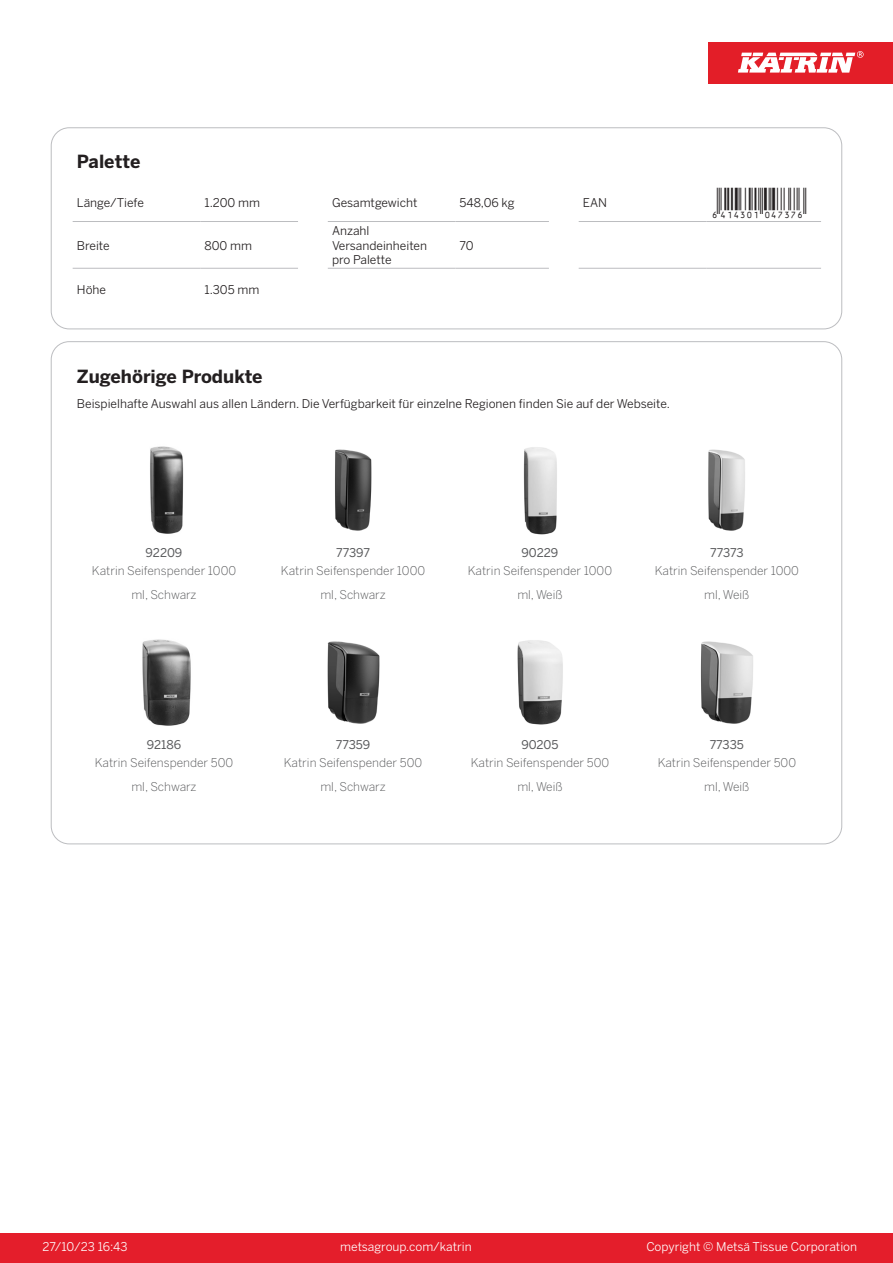
<style>
.page{position:relative;width:893px;height:1263px;background:#fff}
.page>*{position:absolute;margin:0;border:0;box-sizing:border-box;transform-origin:0 0}
.T_EAN{font:30px "Viisas EAN Matala";color:#231f20}
.T_TableHeader{font:700 18px "Benton Sans";color:#231f20}
.T_RelatedName{font:300 12px/24px "Benton Sans";color:#57585a;text-align:center}
.T_TableBody{font:12px/14.4px "Benton Sans";color:#231f20}
.t1{font:12px "Benton Sans";color:#fff}
.T_RelatedCode{font:12px "Benton Sans";color:#57585a}
</style>
<div class="page">
<div style="left:0;top:1233px;width:893px;height:30px;background:#e41e2b"></div>
<div style="left:708px;top:43px;width:185px;height:41px;background:#e31e28"></div>
<svg style="left:738px;top:51px;width:126px;height:22px"></svg>
<hr style="left:73px;top:221px;width:127px;height:1px;background:#bcbdc0">
<hr style="left:200px;top:221px;width:98px;height:1px;background:#bcbdc0">
<hr style="left:328px;top:221px;width:127px;height:1px;background:#bcbdc0">
<hr style="left:455px;top:221px;width:94px;height:1px;background:#bcbdc0">
<hr style="left:579px;top:221px;width:127px;height:1px;background:#bcbdc0">
<hr style="left:706px;top:221px;width:115px;height:1px;background:#bcbdc0">
<hr style="left:73px;top:268px;width:127px;height:1px;background:#bcbdc0">
<hr style="left:200px;top:268px;width:98px;height:1px;background:#bcbdc0">
<hr style="left:328px;top:268px;width:127px;height:1px;background:#bcbdc0">
<hr style="left:455px;top:268px;width:94px;height:1px;background:#bcbdc0">
<hr style="left:579px;top:268px;width:127px;height:1px;background:#bcbdc0">
<hr style="left:706px;top:268px;width:115px;height:1px;background:#bcbdc0">
<div style="left:51px;top:128px;width:791px;height:201px;border:1px solid #bcbdc0;border-radius:18px"></div>
<img style="left:150px;top:446px;width:34px;height:88px">
<img style="left:335px;top:449px;width:37px;height:82px">
<img style="left:523px;top:447px;width:34px;height:88px">
<img style="left:708px;top:449px;width:37px;height:82px">
<img style="left:142px;top:639px;width:49px;height:87px">
<img style="left:327px;top:641px;width:53px;height:83px">
<img style="left:517px;top:640px;width:46px;height:85px">
<img style="left:700px;top:641px;width:53px;height:83px">
<p class="T_TableHeader" style="left:77px;top:150px;width:65px">Palette</p>
<p class="T_TableBody" style="left:77px;top:196px;width:68px">Länge/Tiefe</p>
<p class="T_TableBody" style="left:204px;top:196px;width:57px">1.200 mm</p>
<p class="T_TableBody" style="left:332px;top:196px;width:87px">Gesamtgewicht</p>
<p class="T_TableBody" style="left:460px;top:196px;width:57px">548,06 kg</p>
<p class="T_TableBody" style="left:583px;top:196px;width:26px">EAN</p>
<p class="T_EAN" style="left:710px;top:187px;width:97px">*6414301047376*</p>
<p class="T_TableBody" style="left:77px;top:238px;width:34px">Breite</p>
<p class="T_TableBody" style="left:204px;top:238px;width:49px">800 mm</p>
<p class="T_TableBody" style="left:332px;top:224px;width:97px">Anzahl<br>Versandeinheiten</p>
<p class="T_TableBody" style="left:332px;top:252px;width:61px">pro Palette</p>
<p class="T_TableBody" style="left:460px;top:238px;width:16px">70</p>
<p class="T_TableBody" style="left:77px;top:283px;width:31px">Höhe</p>
<p class="T_TableBody" style="left:204px;top:283px;width:56px">1.305 mm</p>
<p class="T_TableHeader" style="left:77px;top:365px;width:187px">Zugehörige Produkte</p>
<p class="T_TableBody" style="left:77px;top:396px;width:595px">Beispielhafte Auswahl aus allen Ländern. Die Verfügbarkeit für einzelne Regionen finden Sie auf der Webseite.</p>
<p class="T_RelatedCode" style="left:146px;top:545px;width:38px">92209</p>
<p class="T_RelatedCode" style="left:336px;top:545px;width:35px">77397</p>
<p class="T_RelatedCode" style="left:521px;top:545px;width:38px">90229</p>
<p class="T_RelatedCode" style="left:710px;top:545px;width:35px">77373</p>
<p class="T_RelatedName" style="left:92px;top:558px;width:146px">Katrin Seifenspender 1000 ml, Schwarz</p>
<p class="T_RelatedName" style="left:281px;top:558px;width:146px">Katrin Seifenspender 1000 ml, Schwarz</p>
<p class="T_RelatedName" style="left:468px;top:558px;width:146px">Katrin Seifenspender 1000 ml, Weiß</p>
<p class="T_RelatedName" style="left:655px;top:558px;width:146px">Katrin Seifenspender 1000 ml, Weiß</p>
<p class="T_RelatedCode" style="left:147px;top:738px;width:36px">92186</p>
<p class="T_RelatedCode" style="left:336px;top:738px;width:36px">77359</p>
<p class="T_RelatedCode" style="left:521px;top:738px;width:39px">90205</p>
<p class="T_RelatedCode" style="left:710px;top:738px;width:36px">77335</p>
<p class="T_RelatedName" style="left:95px;top:751px;width:140px">Katrin Seifenspender 500 ml, Schwarz</p>
<p class="T_RelatedName" style="left:284px;top:751px;width:140px">Katrin Seifenspender 500 ml, Schwarz</p>
<p class="T_RelatedName" style="left:471px;top:751px;width:140px">Katrin Seifenspender 500 ml, Weiß</p>
<p class="T_RelatedName" style="left:658px;top:751px;width:140px">Katrin Seifenspender 500 ml, Weiß</p>
<p class="t1" style="left:43px;top:1239px;width:87px">27/10/23 16:43</p>
<p class="t1" style="left:340px;top:1239px;width:133px">metsagroup.com/katrin</p>
<p class="t1" style="left:646px;top:1239px;width:212px">Copyright © Metsä Tissue Corporation</p>
</div>
